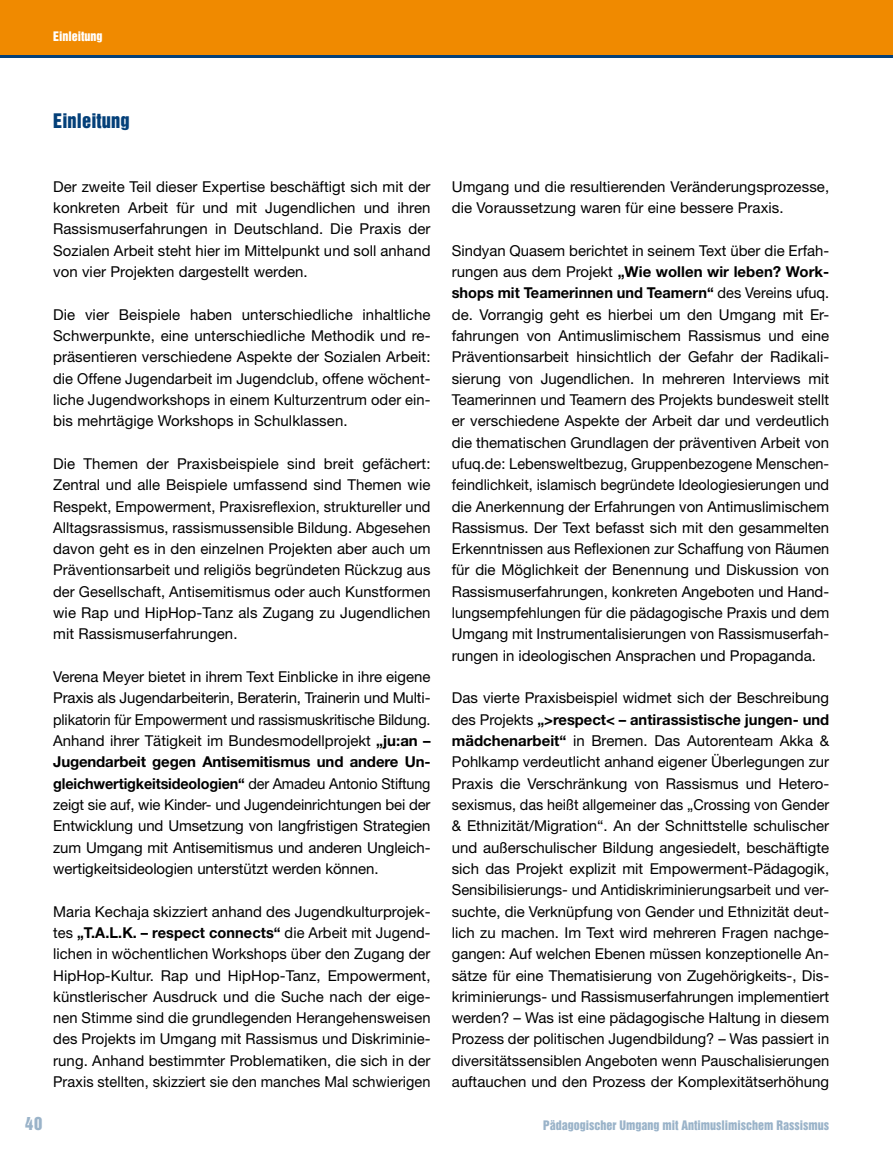
<style>
.page{position:relative;width:893px;height:1149px;background:#fff}
.page>*{position:absolute;margin:0;border:0;box-sizing:border-box;transform-origin:0 0}
.t1{font:18.3px "Helvetica Inserat LT";letter-spacing:.005em;color:#044079}
.t2{font:16.5px "Helvetica Inserat LT";color:#9ab3c9}
.t3{font:15px/21.3px "Helvetica Neue LT";letter-spacing:.005em;color:#000;text-align:justify}
.t4{font:12px "Helvetica Inserat LT";color:#9ab3c9}
.t5{font:12px "Helvetica Inserat LT";color:#fff}
.s1{font-weight:700}
</style>
<div class="page">
<div style="left:0;top:0;width:893px;height:56px;background:#f08a00"></div>
<hr style="left:0;top:55px;width:893px;height:2px;background:#044079">
<p class="t5" style="left:53px;top:29px;width:51px">Einleitung</p>
<p class="t1" style="left:53px;top:110px;width:78px">Einleitung</p>
<p class="t3" style="left:53px;top:175px;width:379px">Der zweite Teil dieser Expertise beschäftigt sich mit der konkreten Arbeit für und mit Jugendlichen und ihren Rassismuserfahrungen in Deutschland. Die Praxis der Sozialen Arbeit steht hier im Mittelpunkt und soll anhand von vier Projekten dargestellt werden.</p>
<p class="t3" style="left:53px;top:303px;width:379px">Die vier Beispiele haben unterschiedliche inhaltliche Schwerpunkte, eine unterschiedliche Methodik und re&shy;präsentieren verschiedene Aspekte der Sozialen Arbeit: die Offene Jugendarbeit im Jugendclub, offene wöchent&shy;liche Jugendworkshops in einem Kulturzentrum oder ein&shy;bis mehrtägige Workshops in Schulklassen.</p>
<p class="t3" style="left:53px;top:452px;width:379px">Die Themen der Praxisbeispiele sind breit gefächert:<br>Zentral und alle Beispiele umfassend sind Themen wie Respekt, Empowerment, Praxisreflexion, struktureller und Alltagsrassismus, rassismussensible Bildung. Abgesehen davon geht es in den einzelnen Projekten aber auch um Präventionsarbeit und religiös begründeten Rückzug aus der Gesellschaft, Antisemitismus oder auch Kunstformen wie Rap und HipHop-Tanz als Zugang zu Jugendlichen mit Rassismuserfahrungen.</p>
<p class="t3" style="left:53px;top:665px;width:379px">Verena Meyer bietet in ihrem Text Einblicke in ihre eigene Praxis als Jugendarbeiterin, Beraterin, Trainerin und Multi&shy;plikatorin für Empowerment und rassismuskritische Bildung.<br>Anhand ihrer Tätigkeit im Bundesmodellprojekt <span class="s1">„ju:an – Jugendarbeit gegen Antisemitismus und andere Un&shy;gleichwertigkeitsideologien“</span> der Amadeu Antonio Stiftung zeigt sie auf, wie Kinder- und Jugendeinrichtungen bei der Entwicklung und Umsetzung von langfristigen Strategien zum Umgang mit Antisemitismus und anderen Ungleich&shy;wertigkeitsideologien unterstützt werden können.</p>
<p class="t3" style="left:53px;top:900px;width:379px">Maria Kechaja skizziert anhand des Jugendkulturprojek&shy;tes <span class="s1">„T.A.L.K. – respect connects“</span> die Arbeit mit Jugend&shy;lichen in wöchentlichen Workshops über den Zugang der HipHop-Kultur. Rap und HipHop-Tanz, Empowerment, künstlerischer Ausdruck und die Suche nach der eige&shy;nen Stimme sind die grundlegenden Herangehensweisen des Projekts im Umgang mit Rassismus und Diskriminie&shy;rung. Anhand bestimmter Problematiken, die sich in der Praxis stellten, skizziert sie den manches Mal schwierigen</p>
<p class="t3" style="left:452px;top:175px;width:379px">Umgang und die resultierenden Veränderungsprozesse, die Voraussetzung waren für eine bessere Praxis.</p>
<p class="t3" style="left:452px;top:239px;width:379px">Sindyan Quasem berichtet in seinem Text über die Erfah&shy;rungen aus dem Projekt <span class="s1">„Wie wollen wir leben? Work&shy;shops mit Teamerinnen und Teamern“</span> des Vereins ufuq. de. Vorrangig geht es hierbei um den Umgang mit Er&shy;fahrungen von Antimuslimischem Rassismus und eine Präventionsarbeit hinsichtlich der Gefahr der Radikali&shy;sierung von Jugendlichen. In mehreren Interviews mit Teamerinnen und Teamern des Projekts bundesweit stellt er verschiedene Aspekte der Arbeit dar und verdeutlich die thematischen Grundlagen der präventiven Arbeit von ufuq.de: Lebensweltbezug, Gruppenbezogene Menschen&shy;feindlichkeit, islamisch begründete Ideologiesierungen und die Anerkennung der Erfahrungen von Antimuslimischem Rassismus. Der Text befasst sich mit den gesammelten Erkenntnissen aus Reflexionen zur Schaffung von Räumen für die Möglichkeit der Benennung und Diskussion von Rassismuserfahrungen, konkreten Angeboten und Hand&shy;lungsempfehlungen für die pädagogische Praxis und dem Umgang mit Instrumentalisierungen von Rassismuserfah&shy;rungen in ideologischen Ansprachen und Propaganda.</p>
<p class="t3" style="left:452px;top:687px;width:379px">Das vierte Praxisbeispiel widmet sich der Beschreibung des Projekts <span class="s1">„&gt;respect&lt; – antirassistische jungen- und mädchenarbeit“</span> in Bremen. Das Autorenteam Akka &amp; Pohlkamp verdeutlicht anhand eigener Überlegungen zur Praxis die Verschränkung von Rassismus und Hetero&shy;sexismus, das heißt allgemeiner das „Crossing von Gender &amp; Ethnizität/Migration“. An der Schnittstelle schulischer und außerschulischer Bildung angesiedelt, beschäftigte sich das Projekt explizit mit Empowerment-Pädagogik, Sensibilisierungs- und Antidiskriminierungsarbeit und ver&shy;suchte, die Verknüpfung von Gender und Ethnizität deut&shy;lich zu machen. Im Text wird mehreren Fragen nachge&shy;gangen: Auf welchen Ebenen müssen konzeptionelle An&shy;sätze für eine Thematisierung von Zugehörigkeits-, Dis&shy;kriminierungs- und Rassismuserfahrungen implementiert werden? – Was ist eine pädagogische Haltung in diesem Prozess der politischen Jugendbildung? – Was passiert in diversitätssensiblen Angeboten wenn Pauschalisierungen auftauchen und den Prozess der Komplexitätserhöhung</p>
<p class="t2" style="left:25px;top:1112px;width:19px">40</p>
<p class="t4" style="left:543px;top:1117px;width:288px">Pädagogischer Umgang mit Antimuslimischem Rassismus</p>
</div>
